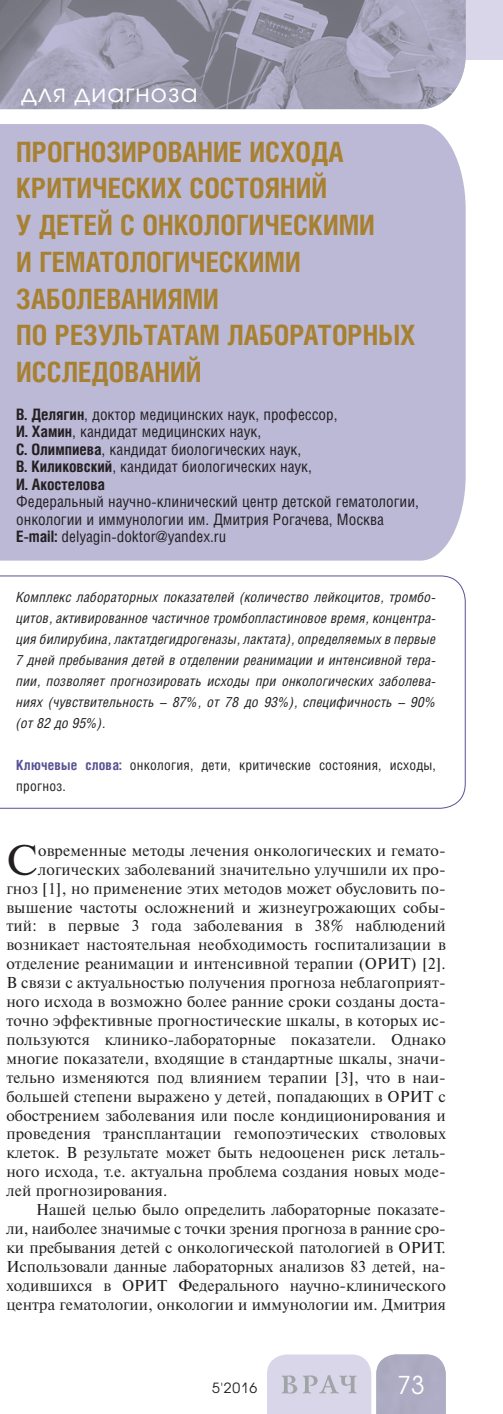
<style>
.page{position:relative;width:503px;height:1414px;background:#fff}
.page>*{position:absolute;margin:0;border:0;box-sizing:border-box;transform-origin:0 0}
.t1{font:42.7px "Newton C";color:#231f20}
.t2{font:700 28px/36.8px "Helios Cond";color:#a78131}
.t3{font:24.5px "Avant Garde Gothic C";letter-spacing:.05em;color:#fff}
.t4{font:15.75px "Newton C";letter-spacing:.01em;color:#231f20}
.t5{font:15.75px/17.5px "Helios Cond";color:#231f20}
.t6{font:italic 14px/21px "Helios Cond";letter-spacing:.01em;color:#231f20;text-align:justify}
.t7{font:14px/21px "Helios Cond";letter-spacing:.015em;color:#231f20}
.t8{font:14px "Avant Garde Gothic C";color:#231f20}
.s1{font-weight:700}
.s2{font-weight:700;color:#575295}
</style>
<div class="page">
<div style="left:0;top:0;width:502px;height:60px;background:#d8d6e8"></div>
<svg style="left:267px;top:1354px;width:178px;height:60px;background:#c8c6d8"></svg>
<svg style="left:0;top:0;width:420px;height:109px;background:#9897aa"></svg>
<img style="left:420px;top:0;width:45px;height:109px">
<div style="left:0;top:124px;width:465px;height:437px;background:#bcb9d7"></div>
<svg style="left:0;top:575px;width:466px;height:234px"></svg>
<h3 class="t3" style="left:21px;top:81px;width:178px">для диагноза</h3>
<h2 class="t2" style="left:16px;top:136px;width:400px">ПРОГНОЗИРОВАНИЕ ИСХОДА<br>КРИТИЧЕСКИХ СОСТОЯНИЙ<br>У ДЕТЕЙ С ОНКОЛОГИЧЕСКИМИ<br>И ГЕМАТОЛОГИЧЕСКИМИ<br>ЗАБОЛЕВАНИЯМИ<br>ПО РЕЗУЛЬТАТАМ ЛАБОРАТОРНЫХ<br>ИССЛЕДОВАНИЙ</h2>
<p class="t5" style="left:16px;top:407px;width:322px"><span class="s1">В. Делягин</span>, доктор медицинских наук, профессор, <span class="s1">И. Хамин</span>, кандидат медицинских наук,<br><span class="s1">С. Олимпиева</span>, кандидат биологических наук,<br><span class="s1">В. Киликовский</span>, кандидат биологических наук,<br><span class="s1">И. Акостелова</span></p>
<p class="t5" style="left:16px;top:494px;width:404px">Федеральный научно-клинический центр детской гематологии, онкологии и иммунологии им. Дмитрия Рогачева, Москва<br><span class="s1">E-mail:</span> delyagin-doktor@yandex.ru</p>
<p class="t6" style="left:16px;top:587px;width:421px">Комплекс лабораторных показателей (количество лейкоцитов, тромбо&shy;цитов, активированное частичное тромбопластиновое время, концентра&shy;ция билирубина, лактатдегидрогеназы, лактата), определяемых в первые 7 дней пребывания детей в отделении реанимации и интенсивной тера&shy;пии, позволяет прогнозировать исходы при онкологических заболева&shy;ниях (чувствительность – 87%, от 78 до 93%), специфичность – 90% (от 82 до 95%).</p>
<p class="t7" style="left:16px;top:755px;width:421px"><span class="s2">Ключевые слова:</span> онкология, дети, критические состояния, исходы, прогноз.</p>
<h1 class="t1" style="left:6px;top:844px;width:33px">С</h1>
<p class="t4" style="left:38px;top:845px;width:409px">овременные методы лечения онкологических и гемато-</p>
<p class="t4" style="left:38px;top:863px;width:409px">логических заболеваний значительно улучшили их про-</p>
<p class="t4" style="left:6px;top:882px;width:441px">гноз [1], но применение этих методов может обусловить по-</p>
<p class="t4" style="left:6px;top:901px;width:441px">вышение частоты осложнений и жизнеугрожающих собы-</p>
<p class="t4" style="left:6px;top:920px;width:441px">тий: в первые 3 года заболевания в 38% наблюдений</p>
<p class="t4" style="left:6px;top:939px;width:441px">возникает настоятельная необходимость госпитализации в</p>
<p class="t4" style="left:6px;top:958px;width:441px">отделение реанимации и интенсивной терапии (ОРИТ) [2].</p>
<p class="t4" style="left:6px;top:977px;width:441px">В связи с актуальностью получения прогноза неблагоприят-</p>
<p class="t4" style="left:6px;top:996px;width:441px">ного исхода в возможно более ранние сроки созданы доста-</p>
<p class="t4" style="left:6px;top:1015px;width:441px">точно эффективные прогностические шкалы, в которых ис-</p>
<p class="t4" style="left:6px;top:1034px;width:441px">пользуются клинико-лабораторные показатели. Однако</p>
<p class="t4" style="left:6px;top:1052px;width:441px">многие показатели, входящие в стандартные шкалы, значи-</p>
<p class="t4" style="left:6px;top:1071px;width:441px">тельно изменяются под влиянием терапии [3], что в наи-</p>
<p class="t4" style="left:6px;top:1090px;width:441px">большей степени выражено у детей, попадающих в ОРИТ с</p>
<p class="t4" style="left:6px;top:1109px;width:441px">обострением заболевания или после кондиционирования и</p>
<p class="t4" style="left:6px;top:1128px;width:441px">проведения трансплантации гемопоэтических стволовых</p>
<p class="t4" style="left:6px;top:1147px;width:441px">клеток. В результате может быть недооценен риск леталь-</p>
<p class="t4" style="left:6px;top:1166px;width:441px">ного исхода, т.е. актуальна проблема создания новых моде-</p>
<p class="t4" style="left:6px;top:1185px;width:163px">лей прогнозирования.</p>
<p class="t4" style="left:36px;top:1204px;width:411px">Нашей целью было определить лабораторные показате-</p>
<p class="t4" style="left:6px;top:1223px;width:441px">ли, наиболее значимые с точки зрения прогноза в ранние сро-</p>
<p class="t4" style="left:6px;top:1241px;width:441px">ки пребывания детей с онкологической патологией в ОРИТ.</p>
<p class="t4" style="left:6px;top:1260px;width:441px">Использовали данные лабораторных анализов 83 детей, на-</p>
<p class="t4" style="left:6px;top:1279px;width:441px">ходившихся в ОРИТ Федерального научно-клинического</p>
<p class="t4" style="left:6px;top:1298px;width:441px">центра гематологии, онкологии и иммунологии им. Дмитрия</p>
<p class="t8" style="left:212px;top:1381px;width:47px">5'2016</p>
<h3 class="t3" style="left:397px;top:1373px;width:29px">73</h3>
</div>
